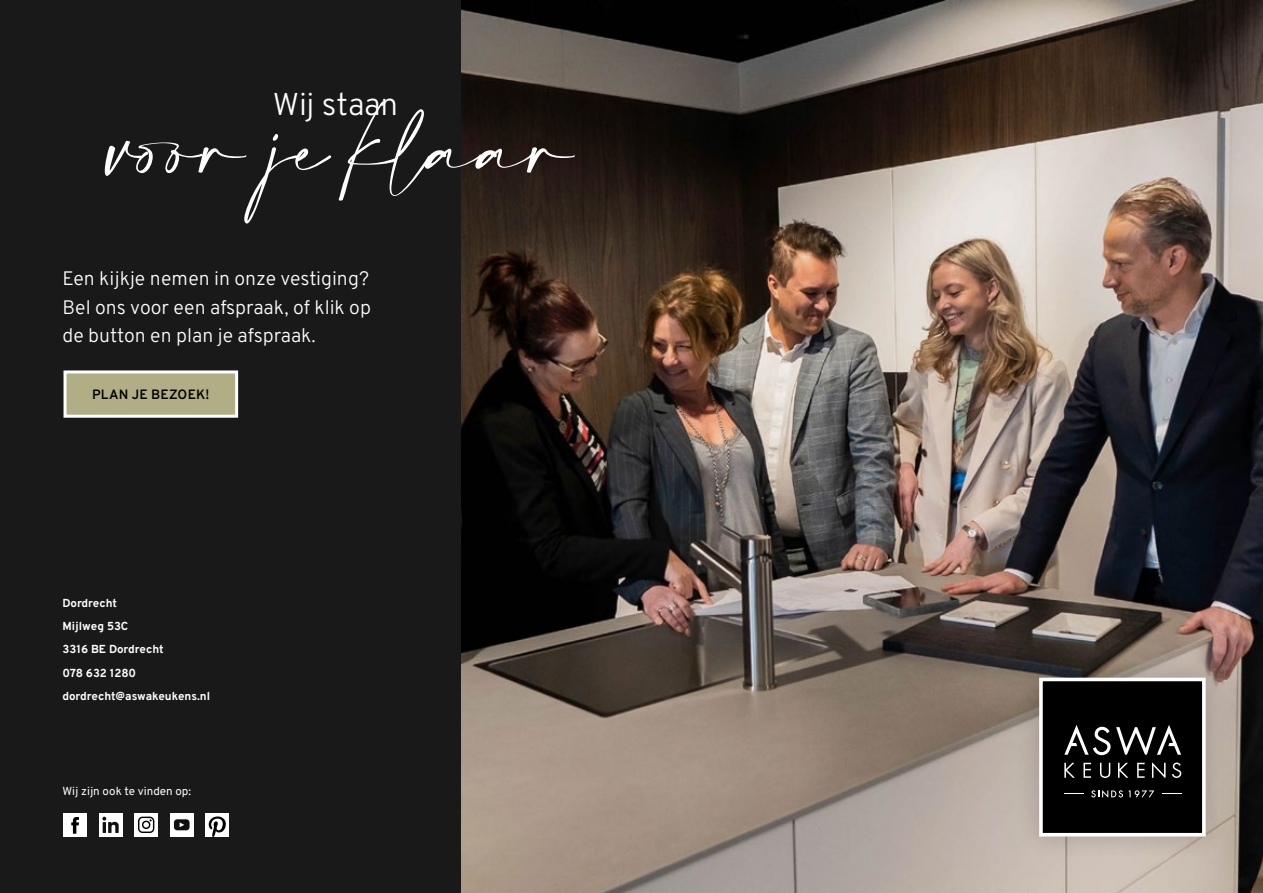
<style>
.page{position:relative;width:1263px;height:893px;background:#191919}
.page>*{position:absolute;margin:0;border:0;box-sizing:border-box;transform-origin:0 0}
.t1{font:63px "Amalfi Coast";letter-spacing:.02em;color:#fff}
.t2{font:300 31.5px "Overpass";letter-spacing:-.005em;color:#fff}
.t3{font:300 19.5px/28.5px "Overpass";color:#fff;text-align:justify}
.t4{font:600 13.5px "Overpass";letter-spacing:.015em;color:#000}
.t5{font:700 11.55px/23.2px "Overpass";color:#fff}
.t6{font:11.55px "Overpass";color:#fff}
</style>
<div class="page">
<img style="left:461px;top:0;width:802px;height:893px">
<div style="left:1015px;top:653px;width:215px;height:208px;background:#000;opacity:.2"></div>
<div style="left:1041px;top:679px;width:163px;height:156px;background:#000"></div>
<div style="left:1039px;top:678px;width:167px;height:158px;border:4px solid #fff"></div>
<svg style="left:1064px;top:725px;width:46px;height:30px"></svg>
<svg style="left:1116px;top:725px;width:65px;height:30px"></svg>
<svg style="left:1064px;top:763px;width:11px;height:15px"></svg>
<svg style="left:1083px;top:763px;width:8px;height:15px"></svg>
<svg style="left:1100px;top:763px;width:10px;height:15px"></svg>
<svg style="left:1118px;top:763px;width:10px;height:15px"></svg>
<svg style="left:1137px;top:763px;width:8px;height:15px"></svg>
<svg style="left:1172px;top:763px;width:9px;height:15px"></svg>
<svg style="left:1152px;top:763px;width:13px;height:15px"></svg>
<svg style="left:1064px;top:793px;width:19px;height:1px"></svg>
<svg style="left:1091px;top:790px;width:63px;height:7px"></svg>
<svg style="left:1162px;top:793px;width:19px;height:1px"></svg>
<div style="left:206px;top:813px;width:23px;height:23px;background:#fff"></div>
<svg style="left:209px;top:816px;width:17px;height:21px"></svg>
<div style="left:170px;top:813px;width:23px;height:23px;background:#fff"></div>
<svg style="left:174px;top:819px;width:16px;height:11px"></svg>
<div style="left:135px;top:813px;width:23px;height:23px;background:#fff"></div>
<svg style="left:138px;top:817px;width:16px;height:16px"></svg>
<div style="left:63px;top:813px;width:24px;height:23px;background:#fff"></div>
<svg style="left:71px;top:817px;width:8px;height:17px"></svg>
<div style="left:99px;top:813px;width:23px;height:23px;background:#fff"></div>
<svg style="left:102px;top:817px;width:17px;height:16px"></svg>
<div style="left:64px;top:370px;width:174px;height:48px;background:#b1ae85;border:3px solid #fff"></div>
<h2 class="t2" style="left:273px;top:79px;width:127px">Wij staan</h2>
<h1 class="t1" style="left:108px;top:114px;width:468px">voor je klaar</h1>
<p class="t3" style="left:62px;top:264px;width:310px">Een kijkje nemen in onze vestiging?<br>Bel ons voor een afspraak, of klik op de button en plan je afspraak.</p>
<p class="t4" style="left:92px;top:384px;width:119px">PLAN JE BEZOEK!</p>
<p class="t5" style="left:62px;top:591px;width:149px">Dordrecht<br>Mijlweg 53C<br>3316 BE Dordrecht<br>078 632 1280 dordrecht@aswakeukens.nl</p>
<p class="t6" style="left:62px;top:782px;width:130px">Wij zijn ook te vinden op:</p>
</div>
